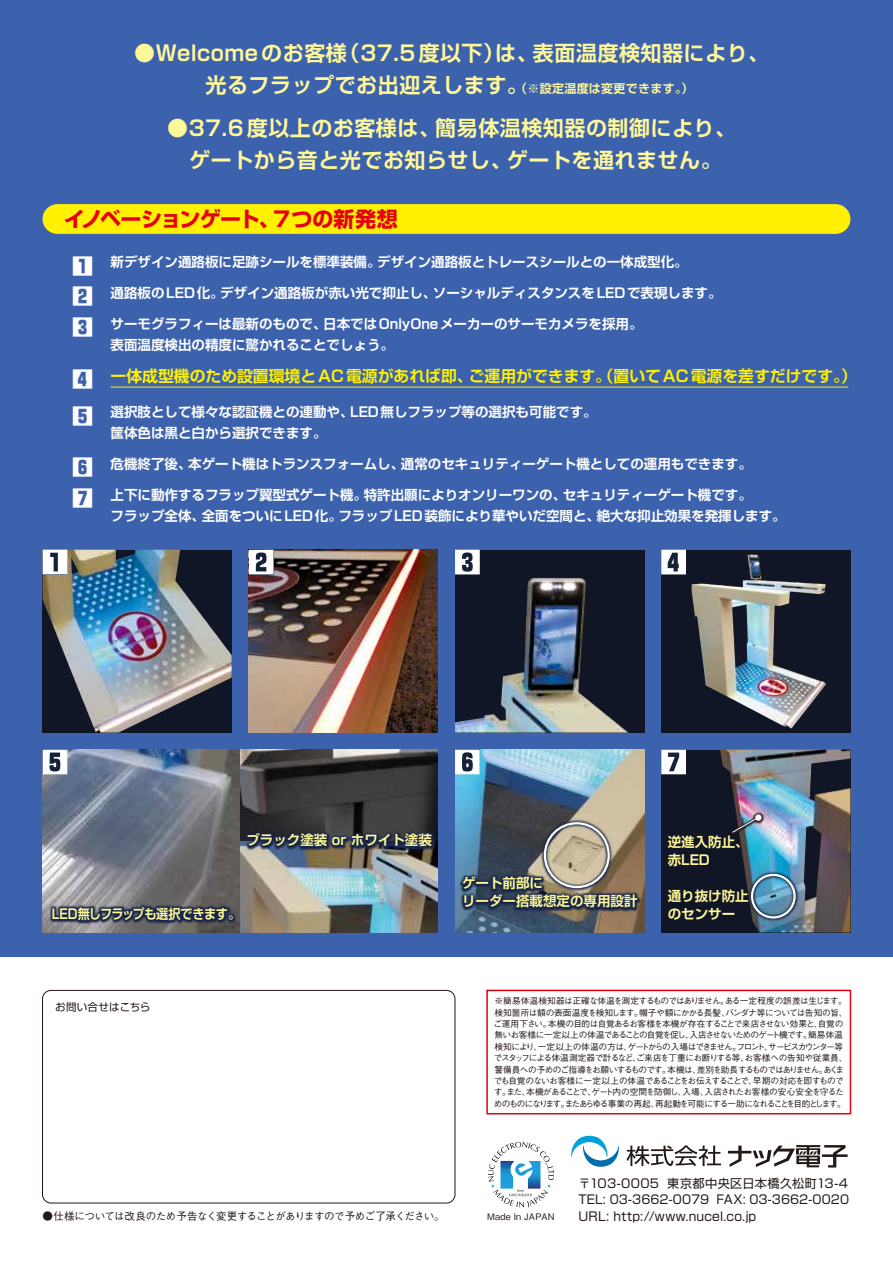
<style>
.page{position:relative;width:893px;height:1263px;background:#fff}
.page>*{position:absolute;margin:0;border:0;box-sizing:border-box;transform-origin:0 0}
.t1{font:700 21px/31.5px "Shin Go Pro De";letter-spacing:.025em;color:#fff899;text-align:center}
.t2{font:700 21px "Shin Go Pr 5";letter-spacing:-.035em;color:#e60012}
.t3{font:900 21px/30.8px "Shin Go Pro";color:#fff}
.t4{font:700 15.9px "Shin Go Pr 5 De";color:#fff100}
.t5{font:700 13.5px/21px "Shin Go Pr 5 De";color:#fff}
.t6{font:700 13.5px/18px "Shin Go Pr 5 De";color:#fff899}
.t7{font:700 13.5px "Shin Go Pr 5 De";letter-spacing:-.03em;color:#fff899;scale:.9 1}
.t8{font:12.15px/16.5px "Shin Go Pro";letter-spacing:.01em;color:#221815}
.t9{font:500 10.5px "Gothic BBB Pro";letter-spacing:-.055em;color:#221815}
.t10{font:10.5px "Shin Go Pro";letter-spacing:.015em;color:#221815}
.t11{font:500 9px "Gothic BBB Pro";letter-spacing:.03em;color:#221815}
.t12{font:500 8.7px/11.4px "Gothic BBB Pro";letter-spacing:-.085em;color:#221815}
.s1{font-size:12px}
</style>
<div class="page">
<div style="left:0;top:0;width:893px;height:957px;background:#3d62ad"></div>
<div style="left:43px;top:204px;width:807px;height:30px;background:#fff100;border-radius:15px"></div>
<div style="left:486px;top:990px;width:365px;height:124px;border:2px solid #e60012"></div>
<div style="left:42px;top:990px;width:413px;height:213px;border:1px solid #221815;border-radius:9px"></div>
<div style="left:661px;top:550px;width:189px;height:182px;background:#101626"></div>
<img style="left:692px;top:554px;width:134px;height:175px">
<img style="left:249px;top:550px;width:189px;height:182px">
<div style="left:661px;top:749px;width:189px;height:183px;background:#101626"></div>
<img style="left:720px;top:749px;width:130px;height:69px">
<img style="left:720px;top:759px;width:97px;height:59px">
<svg style="left:755px;top:814px;width:7px;height:7px"></svg>
<svg style="left:731px;top:816px;width:28px;height:2px"></svg>
<img style="left:43px;top:550px;width:189px;height:182px">
<div style="left:455px;top:550px;width:189px;height:182px;background:#101626"></div>
<img style="left:455px;top:578px;width:173px;height:154px">
<img style="left:455px;top:749px;width:189px;height:71px">
<img style="left:43px;top:749px;width:395px;height:183px">
<img style="left:190px;top:777px;width:298px;height:154px">
<img style="left:42px;top:851px;width:250px;height:82px">
<img style="left:696px;top:818px;width:155px;height:115px">
<div style="left:751px;top:874px;width:45px;height:44px;border:2px solid #fff;border-radius:50%"></div>
<img style="left:489px;top:767px;width:176px;height:53px">
<img style="left:406px;top:820px;width:288px;height:113px">
<svg style="left:43px;top:550px;width:24px;height:24px"></svg>
<svg style="left:249px;top:550px;width:25px;height:24px"></svg>
<svg style="left:455px;top:550px;width:25px;height:24px"></svg>
<svg style="left:661px;top:550px;width:25px;height:24px"></svg>
<svg style="left:43px;top:749px;width:24px;height:25px"></svg>
<svg style="left:455px;top:749px;width:25px;height:25px"></svg>
<svg style="left:661px;top:749px;width:25px;height:25px"></svg>
<hr style="left:111px;top:387px;width:737px;height:1px;background:#fff100">
<svg style="left:627px;top:1145px;width:94px;height:21px"></svg>
<svg style="left:728px;top:1145px;width:120px;height:22px"></svg>
<svg style="left:571px;top:1136px;width:48px;height:31px"></svg>
<svg style="left:488px;top:1142px;width:66px;height:66px"></svg>
<h1 class="t1" style="left:134px;top:35px;width:636px">●Welcomeのお客様（37.5度以下）は、表面温度検知器により、光るフラップでお出迎えします。<span class="s1">（※設定温度は変更できます。）</span></h1>
<h1 class="t1" style="left:167px;top:110px;width:570px">●37.6度以上のお客様は、簡易体温検知器の制御により、ゲートから音と光でお知らせし、ゲートを通れません。</h1>
<h1 class="t2" style="left:64px;top:202px;width:336px">イノベーションゲート、７つの新発想</h1>
<h1 class="t3" style="left:72px;top:248px;width:22px;text-align:justify">1<br>2<br>3</h1>
<h1 class="t3" style="left:72px;top:358px;width:22px;line-height:36.8px">4<br>5</h1>
<h1 class="t3" style="left:72px;top:450px;width:22px">6<br>7</h1>
<h3 class="t5" style="left:111px;top:250px;width:579px">新デザイン通路板に足跡シールを標準装備。デザイン通路板とトレースシールとの一体成型化。</h3>
<h3 class="t5" style="left:111px;top:281px;width:613px">通路板のLED化。デザイン通路板が赤い光で抑止し、ソーシャルディスタンスをLEDで表現します。</h3>
<h3 class="t5" style="left:111px;top:312px;width:534px">サーモグラフィーは最新のもので、日本ではOnlyOneメーカーのサーモカメラを採用。表面温度検出の精度に驚かれることでしょう。</h3>
<h2 class="t4" style="left:111px;top:363px;width:748px">一体成型機のため設置環境とAC電源があれば即、ご運用ができます。（置いてAC電源を差すだけです。）</h2>
<h3 class="t5" style="left:111px;top:400px;width:488px">選択肢として様々な認証機との連動や、LED無しフラップ等の選択も可能です。筐体色は黒と白から選択できます。</h3>
<h3 class="t5" style="left:111px;top:452px;width:643px">危機終了後、本ゲート機はトランスフォームし、通常のセキュリティーゲート機としての運用もできます。</h3>
<h3 class="t5" style="left:111px;top:483px;width:677px">上下に動作するフラップ翼型式ゲート機。特許出願によりオンリーワンの、セキュリティーゲート機です。<br>フラップ全体、全面をついにLED化。フラップLED装飾により華やいだ空間と、絶大な抑止効果を発揮します。</h3>
<h3 class="t6" style="left:246px;top:830px;width:187px">ブラック塗装 or ホワイト塗装</h3>
<h3 class="t6" style="left:668px;top:831px;width:82px">逆進入防止、赤LED</h3>
<h3 class="t7" style="left:52px;top:903px;width:211px">LED無しフラップも選択できます。</h3>
<h3 class="t6" style="left:462px;top:873px;width:177px">ゲート前部に<br>リーダー搭載想定の専用設計</h3>
<h3 class="t6" style="left:668px;top:886px;width:82px">通り抜け防止のセンサー</h3>
<p class="t10" style="left:55px;top:998px;width:97px">お問い合せはこちら</p>
<p class="t12" style="left:493px;top:994px;width:355px">※簡易体温検知器は正確な体温を測定するものではありません。ある一定程度の誤差は生じます。検知箇所は額の表面温度を検知します。帽子や額にかかる長髪、バンダナ等については告知の旨、ご運用下さい。本機の目的は自覚あるお客様を本機が存在することで来店させない効果と、自覚の無いお客様に一定以上の体温であることの自覚を促し、入店させないためのゲート機です。簡易体温検知により、一定以上の体温の方は、ゲートからの入場はできません。フロント、サービスカウンター等でスタッフによる体温測定器で計るなど、ご来店を丁重にお断りする等、お客様への告知や従業員、警備員への予めのご指導をお願いするものです。本機は、差別を助長するものではありません。あくまでも自覚のないお客様に一定以上の体温であることをお伝えすることで、早期の対応を即すものです。また、本機があることで、ゲート内の空間を防御し、入場、入店されたお客様の安心安全を守るためのものになります。またあらゆる事業の再起、再起動を可能にする一助になれることを目的とします。</p>
<p class="t9" style="left:43px;top:1208px;width:404px">●仕様については改良のため予告なく変更することがありますので予めご了承ください。</p>
<h3 class="t8" style="left:578px;top:1173px;width:272px">〒103-0005 東京都中央区日本橋久松町13-4<br>TEL: 03-3662-0079 FAX: 03-3662-0020</h3>
<p class="t11" style="left:487px;top:1210px;width:69px">Made In JAPAN</p>
<h3 class="t8" style="left:578px;top:1206px;width:179px">URL: http://www.nucel.co.jp</h3>
</div>
